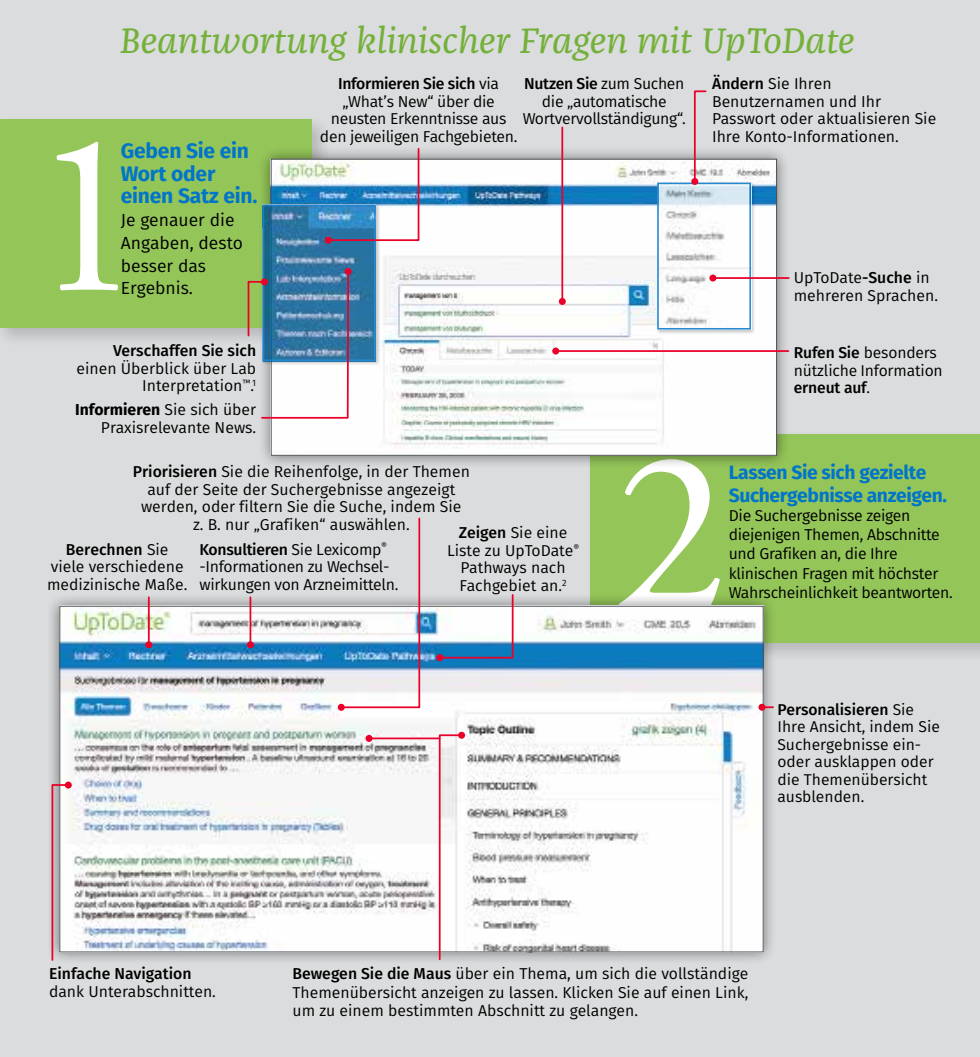
<style>
.page{position:relative;width:980px;height:1057px;background:#fff}
.page>*{position:absolute;margin:0;border:0;box-sizing:border-box;transform-origin:0 0}
.t1{font:231px "Adobe Garamond Pro";color:#fff}
.t2{font:italic 36.75px "Franziska Pro";color:#74b13b}
.t3{font:700 21px/22.8px "Fira Sans";letter-spacing:-.01em;color:#0075c9}
.t4{font:700 19.25px/22.8px "Fira Sans";letter-spacing:-.02em;color:#0075c9}
.t5{font:17.5px/22.8px "Fira Sans";color:#000}
.t6{font:15.75px/17.5px "Fira Sans";color:#000;text-align:center}
.t7{font:15.75px/17.5px "Fira Sans";letter-spacing:-.02em;color:#000}
.t8{font:500 15.75px "Fira Sans";color:#000}
.t9{font:15.58px/17.5px "Fira Sans";color:#000}
.s1{font-weight:700}
.s2{font-weight:500}
</style>
<div class="page">
<div style="left:0;top:0;width:979px;height:1057px;background:#dbdcdd"></div>
<div style="left:585px;top:429px;width:394px;height:234px;background:#000;opacity:.25"></div>
<div style="left:590px;top:434px;width:389px;height:209px;background:#94c559"></div>
<div style="left:0;top:114px;width:332px;height:234px;background:#000;opacity:.25"></div>
<div style="left:0;top:119px;width:312px;height:208px;background:#94c559"></div>
<div style="left:257px;top:146px;width:532px;height:323px;background:#000;opacity:.49"></div>
<img style="left:272px;top:161px;width:502px;height:293px">
<div style="left:656px;top:182px;width:99px;height:152px;background:#000;opacity:.25"></div>
<img style="left:660px;top:186px;width:87px;height:140px">
<div style="left:657px;top:183px;width:93px;height:146px;border:2px solid #0075c9"></div>
<div style="left:262px;top:204px;width:118px;height:162px;background:#000;opacity:.25"></div>
<img style="left:265px;top:208px;width:107px;height:150px">
<div style="left:262px;top:205px;width:113px;height:156px;border:2px solid #0075c9"></div>
<hr style="left:555px;top:350px;width:233px;height:2px;background:#ea0029">
<div style="left:552px;top:347px;width:7px;height:7px;background:#ea0029;border-radius:50%"></div>
<hr style="left:561px;top:127px;width:2px;height:174px;background:#ea0029">
<div style="left:558px;top:298px;width:7px;height:7px;background:#ea0029;border-radius:50%"></div>
<hr style="left:712px;top:277px;width:76px;height:2px;background:#ea0029">
<div style="left:709px;top:274px;width:7px;height:7px;background:#ea0029;border-radius:50%"></div>
<svg style="left:326px;top:147px;width:94px;height:95px;background:#a2bbd2"></svg>
<div style="left:325px;top:237px;width:7px;height:7px;background:#ea0029;border-radius:50%"></div>
<svg style="left:247px;top:270px;width:103px;height:149px;background:#90aabc"></svg>
<div style="left:261px;top:278px;width:7px;height:7px;background:#ea0029;border-radius:50%"></div>
<div style="left:46px;top:592px;width:730px;height:373px;background:#000;opacity:.49"></div>
<img style="left:61px;top:608px;width:700px;height:342px">
<svg style="left:438px;top:733px;width:25px;height:228px"></svg>
<div style="left:458px;top:731px;width:7px;height:7px;background:#ea0029;border-radius:50%"></div>
<hr style="left:369px;top:737px;width:70px;height:2px;background:#ea0029">
<div style="left:365px;top:735px;width:7px;height:7px;background:#ea0029;border-radius:50%"></div>
<svg style="left:51px;top:783px;width:19px;height:178px;background:#d9c3c7"></svg>
<div style="left:65px;top:781px;width:7px;height:7px;background:#ea0029;border-radius:50%"></div>
<svg style="left:765px;top:706px;width:7px;height:2px"></svg>
<svg style="left:758px;top:703px;width:7px;height:7px"></svg>
<hr style="left:249px;top:597px;width:2px;height:48px;background:#ea0029">
<div style="left:247px;top:641px;width:7px;height:7px;background:#ea0029;border-radius:50%"></div>
<hr style="left:148px;top:597px;width:2px;height:48px;background:#ea0029">
<div style="left:145px;top:641px;width:7px;height:7px;background:#ea0029;border-radius:50%"></div>
<svg style="left:438px;top:593px;width:76px;height:66px;background:#bcc9d9"></svg>
<div style="left:436px;top:654px;width:7px;height:7px;background:#ea0029;border-radius:50%"></div>
<svg style="left:339px;top:517px;width:82px;height:192px"></svg>
<div style="left:337px;top:704px;width:7px;height:7px;background:#ea0029;border-radius:50%"></div>
<svg style="left:692px;top:90px;width:15px;height:93px"></svg>
<div style="left:691px;top:178px;width:7px;height:7px;background:#ea0029;border-radius:50%"></div>
<h2 class="t2" style="left:120px;top:18px;width:736px">Beantwortung klinischer Fragen mit UpToDate</h2>
<h3 class="t3" style="left:121px;top:138px;width:138px">Geben Sie ein<br>Wort oder einen Satz ein.</h3>
<p class="t5" style="left:121px;top:208px;width:124px">Je genauer die<br>Angaben, desto besser das</p>
<h1 class="t1" style="left:29px;top:78px;width:117px">1</h1>
<p class="t5" style="left:121px;top:276px;width:74px">Ergebnis.</p>
<p class="t8" style="left:113px;top:338px;width:144px">Verschaffen Sie sich</p>
<p class="t6" style="left:76px;top:359px;width:181px;text-align:right">einen Überblick über Lab<br>Interpretation<sup>™</sup>.<sup>1</sup></p>
<p class="t6" style="left:75px;top:401px;width:182px;text-align:right"><span class="s1">Informieren</span> Sie sich über<br>Praxisrelevante News.</p>
<p class="t7" style="left:522px;top:75px;width:165px;text-align:center"><span class="s2">Nutzen Sie</span> zum Suchen die „automatische<br>Wortvervollständigung“.</p>
<p class="t7" style="left:320px;top:75px;width:199px;text-align:center"><span class="s2">Informieren Sie sich</span> via „What’s New“ über die neusten Erkenntnisse aus den jeweiligen Fachgebieten.</p>
<p class="t6" style="left:712px;top:75px;width:225px;text-align:left"><span class="s2">Ändern</span> Sie Ihren<br>Benutzernamen und Ihr<br>Passwort oder aktualisieren Sie<br>Ihre Konto-Informationen.</p>
<p class="t6" style="left:793px;top:268px;width:146px;text-align:left">UpToDate<span class="s2">-Suche</span> in mehreren Sprachen.</p>
<p class="t9" style="left:793px;top:344px;width:150px"><span class="s2">Rufen Sie</span> besonders nützliche Information <span class="s2">erneut auf</span>.</p>
<p class="t6" style="left:133px;top:462px;width:338px"><span class="s2">Priorisieren</span> Sie die Reihenfolge, in der Themen auf der Seite der Suchergebnisse angezeigt werden, oder filtern Sie die Suche, indem Sie<br>z. B. nur „Grafiken“ auswählen.</p>
<p class="t6" style="left:447px;top:524px;width:134px"><span class="s2">Zeigen</span> Sie eine<br>Liste zu UpToDate<sup>®<br></sup>Pathways nach<br>Fachgebiet an.<sup>2</sup></p>
<p class="t7" style="left:199px;top:540px;width:200px"><span class="s2">Konsultieren</span> Sie Lexicomp<sup>® </sup>-Informationen zu Wechsel&shy;wirkungen von Arzneimitteln.</p>
<p class="t6" style="left:47px;top:540px;width:142px"><span class="s2">Berechnen</span> Sie viele verschiedene medizinische Maße.</p>
<h1 class="t1" style="left:612px;top:395px;width:117px">2</h1>
<p class="t4" style="left:728px;top:459px;width:220px">Lassen Sie sich gezielte<br>Suchergebnisse anzeigen.</p>
<p class="t7" style="left:728px;top:505px;width:225px;line-height:19.2px">Die Suchergebnisse zeigen diejenigen Themen, Abschnitte und Grafiken an, die Ihre klinischen Fragen mit höchster<br>Wahrscheinlichkeit beantworten.</p>
<p class="t9" style="left:777px;top:700px;width:164px"><span class="s2">Personalisieren</span> Sie<br>Ihre Ansicht, indem Sie<br>Suchergebnisse ein&shy;oder ausklappen oder die Themenübersicht ausblenden.</p>
<p class="t8" style="left:49px;top:961px;width:144px">Einfache Navigation</p>
<p class="t6" style="left:49px;top:982px;width:168px">dank Unterabschnitten.</p>
<p class="t6" style="left:292px;top:964px;width:457px;line-height:18.4px;text-align:justify"><span class="s2">Bewegen Sie die Maus</span> über ein Thema, um sich die vollständige Themenübersicht anzeigen zu lassen. Klicken Sie auf einen Link, um zu einem bestimmten Abschnitt zu gelangen.</p>
</div>
